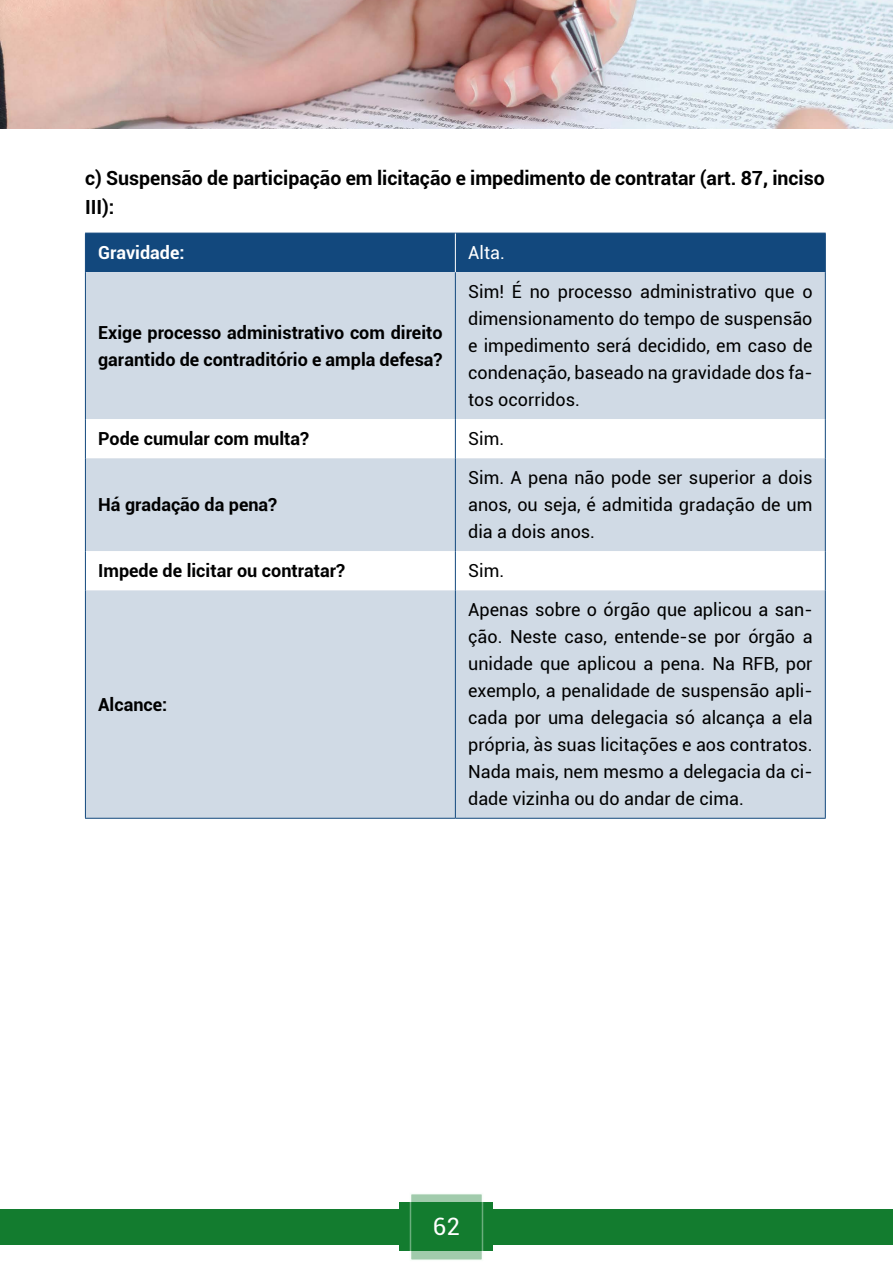
<style>
.page{position:relative;width:893px;height:1263px;background:#fff}
.page>*{position:absolute;margin:0;border:0;box-sizing:border-box;transform-origin:0 0}
.t1{font:24px "Roboto";color:#fff}
.t2{font:700 19.5px/29.2px "Roboto";color:#000}
.t3{font:18px/27px "Roboto";color:#000;text-align:justify}
.t4{font:700 18px/27px "Roboto";color:#000}
.t5{font:700 18px "Roboto";color:#fff}
.t6{font:18px "Roboto";color:#fff}
</style>
<div class="page">
<img style="left:0;top:0;width:893px;height:128px">
<div style="left:400px;top:1203px;width:93px;height:48px;background:#137c2f"></div>
<div style="left:0;top:1209px;width:893px;height:35px;background:#137c2f"></div>
<svg style="left:413px;top:1196px;width:67px;height:62px"></svg>
<div style="left:410px;top:1193px;width:73px;height:68px;border:2px solid #f2fcf4"></div>
<div style="left:86px;top:234px;width:739px;height:38px;background:#12487d"></div>
<div style="left:86px;top:272px;width:739px;height:546px;background:#d0dae5"></div>
<svg style="left:86px;top:419px;width:739px;height:171px;fill:#d0dae5"></svg>
<hr style="left:85px;top:233px;width:370px;height:1px;background:#12487d">
<hr style="left:85px;top:233px;width:1px;height:39px;background:#12487d">
<hr style="left:455px;top:233px;width:371px;height:1px;background:#12487d">
<hr style="left:825px;top:233px;width:1px;height:39px;background:#12487d">
<hr style="left:85px;top:272px;width:1px;height:147px;background:#12487d">
<hr style="left:455px;top:272px;width:1px;height:147px;background:#12487d">
<hr style="left:825px;top:272px;width:1px;height:147px;background:#12487d">
<hr style="left:85px;top:419px;width:1px;height:39px;background:#12487d">
<hr style="left:455px;top:419px;width:1px;height:39px;background:#12487d">
<hr style="left:825px;top:419px;width:1px;height:39px;background:#12487d">
<hr style="left:85px;top:458px;width:1px;height:93px;background:#12487d">
<hr style="left:455px;top:458px;width:1px;height:93px;background:#12487d">
<hr style="left:825px;top:458px;width:1px;height:93px;background:#12487d">
<hr style="left:85px;top:551px;width:1px;height:39px;background:#12487d">
<hr style="left:455px;top:551px;width:1px;height:39px;background:#12487d">
<hr style="left:825px;top:551px;width:1px;height:39px;background:#12487d">
<hr style="left:85px;top:590px;width:1px;height:228px;background:#12487d">
<hr style="left:455px;top:590px;width:1px;height:228px;background:#12487d">
<hr style="left:825px;top:590px;width:1px;height:228px;background:#12487d">
<hr style="left:85px;top:818px;width:370px;height:1px;background:#12487d">
<hr style="left:455px;top:818px;width:371px;height:1px;background:#12487d">
<hr style="left:455px;top:233px;width:1px;height:39px;background:#fff">
<p class="t2" style="left:85px;top:162px;width:741px">c) Suspensão de participação em licitação e impedimento de contratar (art. 87, inciso<br>III):</p>
<p class="t5" style="left:98px;top:240px;width:88px">Gravidade:</p>
<p class="t6" style="left:468px;top:240px;width:38px">Alta.</p>
<p class="t4" style="left:98px;top:318px;width:346px">Exige processo administrativo com direito garantido de contraditório e ampla defesa?</p>
<p class="t3" style="left:468px;top:278px;width:346px">Sim! É no processo administrativo que o dimensionamento do tempo de suspensão e impedimento será decidido, em caso de condenação, baseado na gravidade dos fa&shy;tos ocorridos.</p>
<p class="t4" style="left:98px;top:425px;width:212px">Pode cumular com multa?</p>
<p class="t3" style="left:468px;top:425px;width:38px">Sim.</p>
<p class="t4" style="left:98px;top:491px;width:181px">Há gradação da pena?</p>
<p class="t3" style="left:468px;top:464px;width:346px">Sim. A pena não pode ser superior a dois anos, ou seja, é admitida gradação de um dia a dois anos.</p>
<p class="t4" style="left:98px;top:557px;width:248px">Impede de licitar ou contratar?</p>
<p class="t3" style="left:468px;top:557px;width:38px">Sim.</p>
<p class="t4" style="left:98px;top:690px;width:71px">Alcance:</p>
<p class="t3" style="left:468px;top:596px;width:346px">Apenas sobre o órgão que aplicou a san&shy;ção. Neste caso, entende-se por órgão a unidade que aplicou a pena. Na RFB, por exemplo, a penalidade de suspensão apli&shy;cada por uma delegacia só alcança a ela própria, às suas licitações e aos contratos.<br>Nada mais, nem mesmo a delegacia da ci&shy;dade vizinha ou do andar de cima.</p>
<h1 class="t1" style="left:433px;top:1210px;width:29px">62</h1>
</div>
